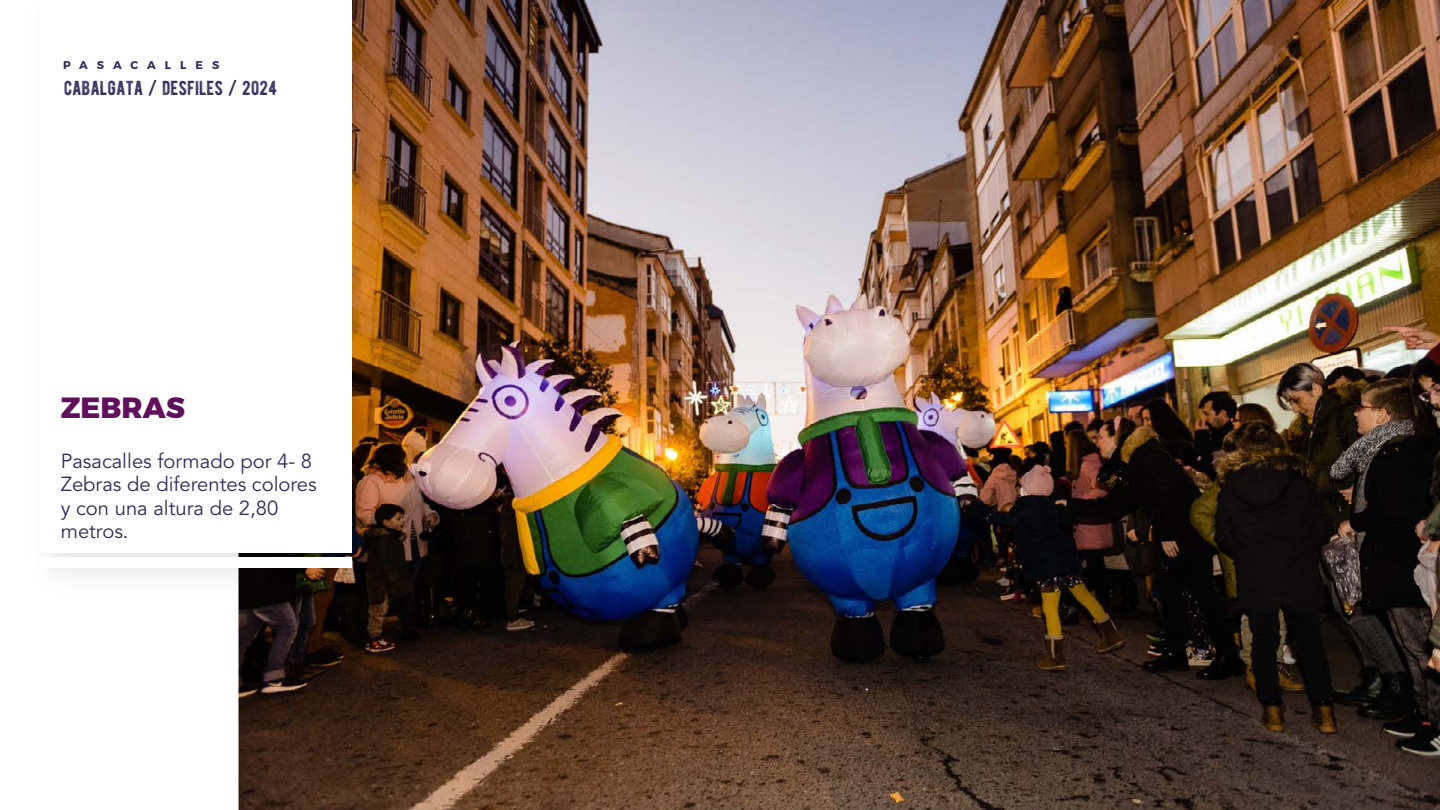
<style>
.page{position:relative;width:1440px;height:810px;background:#fff}
.page>*{position:absolute;margin:0;border:0;box-sizing:border-box;transform-origin:0 0}
.t1{font:800 29.25px "Montserrat";color:#62105e}
.t2{font:20.25px/23.2px "Avenir LT Std";color:#332b5c}
.t3{font:20.25px "BERNIERDISTRESSED";color:#332b5c}
.t4{font:700 11.25px "Montserrat";letter-spacing:.795em;color:#332b5c}
</style>
<div class="page">
<img style="left:238px;top:0;width:1202px;height:810px">
<div style="left:23px;top:0;width:362px;height:601px;background:#000;opacity:.1"></div>
<div style="left:41px;top:0;width:311px;height:553px;background:#fff"></div>
<div style="left:41px;top:557px;width:311px;height:10px;background:#fff"></div>
<p class="t4" style="left:63px;top:58px;width:158px">PASACALLES</p>
<p class="t3" style="left:64px;top:78px;width:215px">CABALGATA / DESFILES / 2024</p>
<h1 class="t1" style="left:61px;top:390px;width:126px">ZEBRAS</h1>
<p class="t2" style="left:61px;top:450px;width:258px">Pasacalles formado por 4- 8<br>Zebras de diferentes colores y con una altura de 2,80 metros.</p>
</div>
